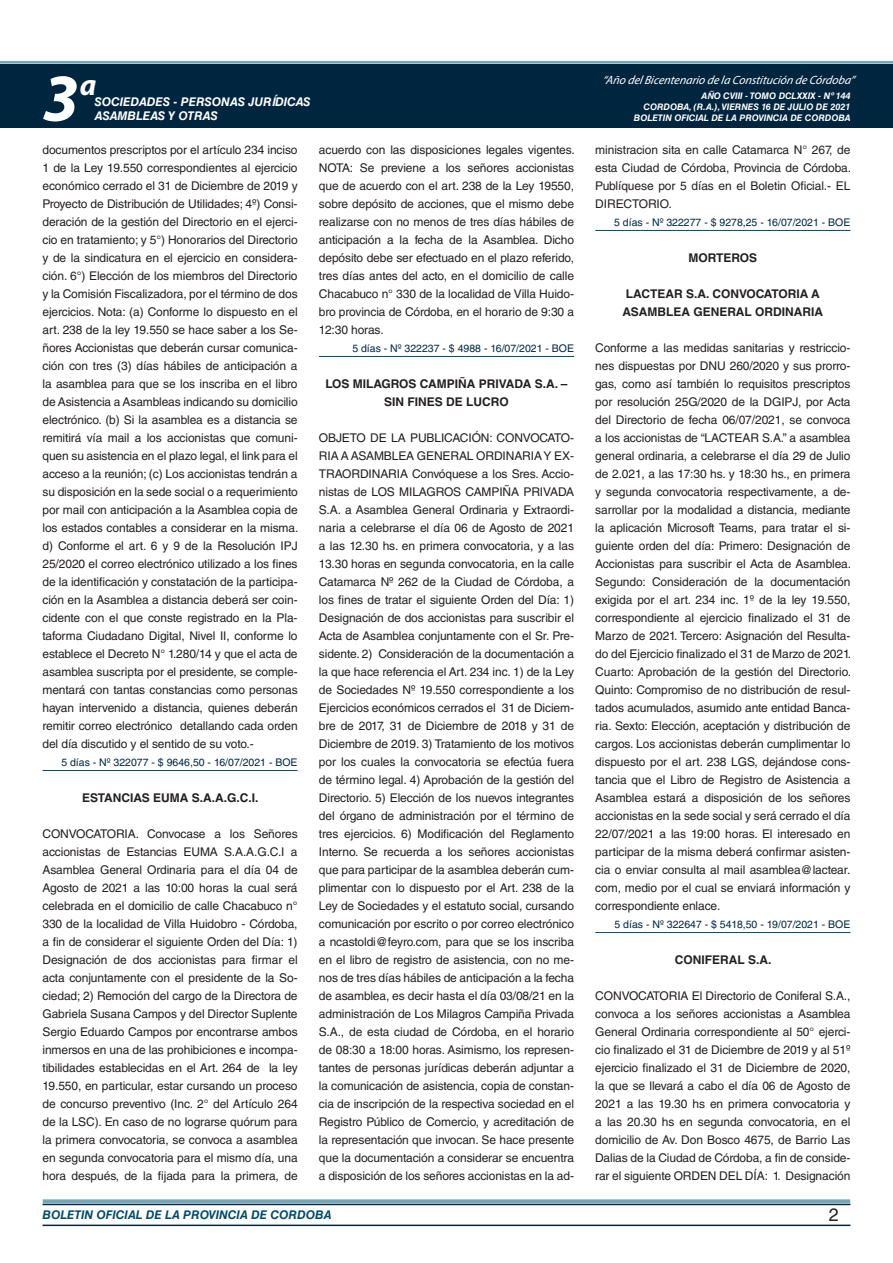
<style>
.page{position:relative;width:893px;height:1263px;background:#fff}
.page>*{position:absolute;margin:0;border:0;box-sizing:border-box;transform-origin:0 0}
.t1{font:italic 700 67.5px "Myriad Pro";color:#fff}
.t2{font:italic 700 30px "Myriad Pro";color:#fff}
.t3{font:18px "Helvetica LT Std";color:#231f20}
.t4{font:12px/18px "Helvetica LT Std";letter-spacing:-.01em;color:#231f20;text-align:justify}
.t5{font:700 12px/18px "Helvetica LT Std";color:#231f20}
.t6{font:italic 12px "Myriad Pro";color:#fff}
.t7{font:italic 700 12px "Helvetica LT Std";color:#fff}
.t8{font:italic 700 12px "Helvetica LT Std";color:#004b6c}
.t9{font:10.5px "Helvetica LT Std";color:#00263f}
.t10{font:italic 700 9px/10.8px "Helvetica LT Std";color:#fff;text-align:right}
</style>
<div class="page">
<div style="left:0;top:61px;width:893px;height:6px;background:#fff;opacity:.75"></div>
<div style="left:0;top:64px;width:893px;height:64px;background:#00263f"></div>
<hr style="left:43px;top:1224px;width:807px;height:2px;background:#00263f">
<div style="left:42px;top:1198px;width:809px;height:8px;background:#fff;opacity:.75"></div>
<hr style="left:43px;top:770px;width:255px;height:1px;background:#004b6c">
<hr style="left:319px;top:356px;width:255px;height:1px;background:#004b6c">
<hr style="left:595px;top:230px;width:255px;height:1px;background:#004b6c">
<hr style="left:595px;top:932px;width:255px;height:1px;background:#004b6c">
<h1 class="t1" style="left:43px;top:54px;width:38px">3</h1>
<h2 class="t2" style="left:80px;top:66px;width:18px">a</h2>
<p class="t7" style="left:95px;top:94px;width:217px">SOCIEDADES - PERSONAS JURÍDICAS</p>
<p class="t7" style="left:95px;top:109px;width:125px">ASAMBLEAS Y OTRAS</p>
<p class="t6" style="left:603px;top:72px;width:254px">“Año delBicentenario de la Constitución de Córdoba”</p>
<p class="t10" style="left:634px;top:91px;width:218px">AÑO CVIII - TOMO DCLXXIX - Nº 144<br>CORDOBA, (R.A.), VIERNES 16 DE JULIO DE 2021<br>BOLETIN OFICIAL DE LA PROVINCIA DE CORDOBA</p>
<p class="t4" style="left:43px;top:141px;width:257px">documentos prescriptos por el artículo 234 inciso 1 de la Ley 19.550 correspondientes al ejercicio económico cerrado el 31 de Diciembre de 2019 y Proyecto de Distribución de Utilidades; 4º) Consi&shy;deración de la gestión del Directorio en el ejerci&shy;cio en tratamiento; y 5°) Honorarios del Directorio y de la sindicatura en el ejercicio en considera&shy;ción. 6°) Elección de los miembros del Directorio y la Comisión Fiscalizadora, por el término de dos ejercicios. Nota: (a) Conforme lo dispuesto en el art. 238 de la ley 19.550 se hace saber a los Se&shy;ñores Accionistas que deberán cursar comunica&shy;ción con tres (3) días hábiles de anticipación a la asamblea para que se los inscriba en el libro de Asistencia a Asambleas indicando su domicilio electrónico. (b) Si la asamblea es a distancia se remitirá vía mail a los accionistas que comuni&shy;quen su asistencia en el plazo legal, el link para el acceso a la reunión; (c) Los accionistas tendrán a su disposición en la sede social o a requerimiento por mail con anticipación a la Asamblea copia de los estados contables a considerar en la misma. d) Conforme el art. 6 y 9 de la Resolución IPJ 25/2020 el correo electrónico utilizado a los fines de la identificación y constatación de la participa&shy;ción en la Asamblea a distancia deberá ser coin&shy;cidente con el que conste registrado en la Pla&shy;taforma Ciudadano Digital, Nivel II, conforme lo establece el Decreto N° 1.280/14 y que el acta de asamblea suscripta por el presidente, se comple&shy;mentará con tantas constancias como personas hayan intervenido a distancia, quienes deberán remitir correo electrónico detallando cada orden del día discutido y el sentido de su voto.-</p>
<p class="t9" style="left:61px;top:756px;width:238px">5 días - Nº 322077 - $ 9646,50 - 16/07/2021 - BOE</p>
<p class="t5" style="left:82px;top:788px;width:31px">ESTANCIAS</p>
<p class="t5" style="left:153px;top:788px;width:107px">EUMA S.A.A.G.C.I.</p>
<p class="t4" style="left:43px;top:825px;width:257px">CONVOCATORIA. Convocase a los Señores accionistas de Estancias EUMA S.A.A.G.C.I a Asamblea General Ordinaria para el día 04 de Agosto de 2021 a las 10:00 horas la cual será celebrada en el domicilio de calle Chacabuco n° 330 de la localidad de Villa Huidobro - Córdoba, a fin de considerar el siguiente Orden del Día: 1)<br>Designación de dos accionistas para firmar el acta conjuntamente con el presidente de la So&shy;ciedad; 2) Remoción del cargo de la Directora de Gabriela Susana Campos y del Director Suplente Sergio Eduardo Campos por encontrarse ambos inmersos en una de las prohibiciones e incompa&shy;tibilidades establecidas en el Art. 264 de la ley 19.550, en particular, estar cursando un proceso de concurso preventivo (Inc. 2° del Artículo 264 de la LSC). En caso de no lograrse quórum para la primera convocatoria, se convoca a asamblea en segunda convocatoria para el mismo día, una hora después‚ de la fijada para la primera, de</p>
<p class="t4" style="left:319px;top:141px;width:257px">acuerdo con las disposiciones legales vigentes.<br>NOTA: Se previene a los señores accionistas que de acuerdo con el art. 238 de la Ley 19550, sobre depósito de acciones, que el mismo debe realizarse con no menos de tres días hábiles de anticipación a la fecha de la Asamblea. Dicho depósito debe ser efectuado en el plazo referido, tres días antes del acto, en el domicilio de calle Chacabuco n° 330 de la localidad de Villa Huido&shy;bro provincia de Córdoba, en el horario de 9:30 a 12:30 horas.</p>
<p class="t9" style="left:352px;top:342px;width:223px">5 días - Nº 322237 - $ 4988 - 16/07/2021 - BOE</p>
<p class="t5" style="left:384px;top:374px;width:185px;text-indent:-59px">LOS MILAGROS CAMPIÑA PRIVADA S.A. –<br>SIN FINES</p>
<p class="t5" style="left:446px;top:392px;width:37px">DE LUCRO</p>
<p class="t4" style="left:319px;top:429px;width:257px">OBJETO DE LA PUBLICACIÓN: CONVOCATO-RIA A ASAMBLEA GENERAL ORDINARIA Y EX-TRAORDINARIA Convóquese a los Sres. Accio&shy;nistas de LOS MILAGROS CAMPIÑA PRIVADA S.A. a Asamblea General Ordinaria y Extraordi&shy;naria a celebrarse el día 06 de Agosto de 2021 a las 12.30 hs. en primera convocatoria, y a las 13.30 horas en segunda convocatoria, en la calle Catamarca Nº 262 de la Ciudad de Córdoba, a los fines de tratar el siguiente Orden del Día: 1)<br>Designación de dos accionistas para suscribir el Acta de Asamblea conjuntamente con el Sr. Pre&shy;sidente. 2) Consideración de la documentación a la que hace referencia el Art. 234 inc. 1) de la Ley de Sociedades Nº 19.550 correspondiente a los Ejercicios económicos cerrados el 31 de Diciem&shy;bre de 2017, 31 de Diciembre de 2018 y 31 de Diciembre de 2019. 3) Tratamiento de los motivos por los cuales la convocatoria se efectúa fuera de término legal. 4) Aprobación de la gestión del Directorio. 5) Elección de los nuevos integrantes del órgano de administración por el término de tres ejercicios. 6) Modificación del Reglamento Interno. Se recuerda a los señores accionistas que para participar de la asamblea deberán cum&shy;plimentar con lo dispuesto por el Art. 238 de la Ley de Sociedades y el estatuto social, cursando comunicación por escrito o por correo electrónico a ncastoldi@feyro.com, para que se los inscriba en el libro de registro de asistencia, con no me&shy;nos de tres días hábiles de anticipación a la fecha de asamblea, es decir hasta el día 03/08/21 en la administración de Los Milagros Campiña Privada S.A., de esta ciudad de Córdoba, en el horario de 08:30 a 18:00 horas. Asimismo, los represen&shy;tantes de personas jurídicas deberán adjuntar a la comunicación de asistencia, copia de constan&shy;cia de inscripción de la respectiva sociedad en el Registro Público de Comercio, y acreditación de la representación que invocan. Se hace presente que la documentación a considerar se encuentra a disposición de los señores accionistas en la ad-</p>
<p class="t4" style="left:595px;top:141px;width:257px">ministracion sita en calle Catamarca N° 267, de esta Ciudad de Córdoba, Provincia de Córdoba.<br>Publíquese por 5 días en el Boletin Oficial.- EL DIRECTORIO.</p>
<p class="t9" style="left:614px;top:216px;width:238px">5 días - Nº 322277 - $ 9278,25 - 16/07/2021 - BOE</p>
<p class="t5" style="left:688px;top:248px;width:70px">MORTEROS</p>
<p class="t5" style="left:623px;top:284px;width:202px">LACTEAR S.A. CONVOCATORIA A<br>ASAMBLEA GENERAL ORDINARIA</p>
<p class="t4" style="left:595px;top:339px;width:257px">Conforme a las medidas sanitarias y restriccio&shy;nes dispuestas por DNU 260/2020 y sus prorro&shy;gas, como así también lo requisitos prescriptos por resolución 25G/2020 de la DGIPJ, por Acta del Directorio de fecha 06/07/2021, se convoca a los accionistas de “LACTEAR S.A.” a asamblea general ordinaria, a celebrarse el día 29 de Julio de 2.021, a las 17:30 hs. y 18:30 hs., en primera y segunda convocatoria respectivamente, a de&shy;sarrollar por la modalidad a distancia, mediante la aplicación Microsoft Teams, para tratar el si&shy;guiente orden del día: Primero: Designación de Accionistas para suscribir el Acta de Asamblea.<br>Segundo: Consideración de la documentación exigida por el art. 234 inc. 1º de la ley 19.550, correspondiente al ejercicio finalizado el 31 de Marzo de 2021. Tercero: Asignación del Resulta&shy;do del Ejercicio finalizado el 31 de Marzo de 2021.<br>Cuarto: Aprobación de la gestión del Directorio.<br>Quinto: Compromiso de no distribución de resul&shy;tados acumulados, asumido ante entidad Banca&shy;ria. Sexto: Elección, aceptación y distribución de cargos. Los accionistas deberán cumplimentar lo dispuesto por el art. 238 LGS, dejándose cons&shy;tancia que el Libro de Registro de Asistencia a Asamblea estará a disposición de los señores accionistas en la sede social y será cerrado el día 22/07/2021 a las 19:00 horas. El interesado en participar de la misma deberá confirmar asisten&shy;cia o enviar consulta al mail asamblea@lactear. com, medio por el cual se enviará información y correspondiente enlace.</p>
<p class="t9" style="left:615px;top:918px;width:237px">5 días - Nº 322647 - $ 5418,50 - 19/07/2021 - BOE</p>
<p class="t5" style="left:675px;top:950px;width:47px">CONI FERAL</p>
<p class="t5" style="left:748px;top:950px;width:25px">S.A.</p>
<p class="t4" style="left:595px;top:987px;width:257px">CONVOCATORIA El Directorio de Coniferal S.A., convoca a los señores accionistas a Asamblea General Ordinaria correspondiente al 50° ejerci&shy;cio finalizado el 31 de Diciembre de 2019 y al 51º ejercicio finalizado el 31 de Diciembre de 2020, la que se llevará a cabo el día 06 de Agosto de 2021 a las 19.30 hs en primera convocatoria y a las 20.30 hs en segunda convocatoria, en el domicilio de Av. Don Bosco 4675, de Barrio Las Dalias de la Ciudad de Córdoba, a fin de conside&shy;rar el siguiente ORDEN DEL DÍA: 1. Designación</p>
<p class="t8" style="left:43px;top:1208px;width:290px">BOLETIN OFICIAL DE LA PROVINCIA DE CORDOBA</p>
<h3 class="t3" style="left:829px;top:1204px;width:12px">2</h3>
</div>
